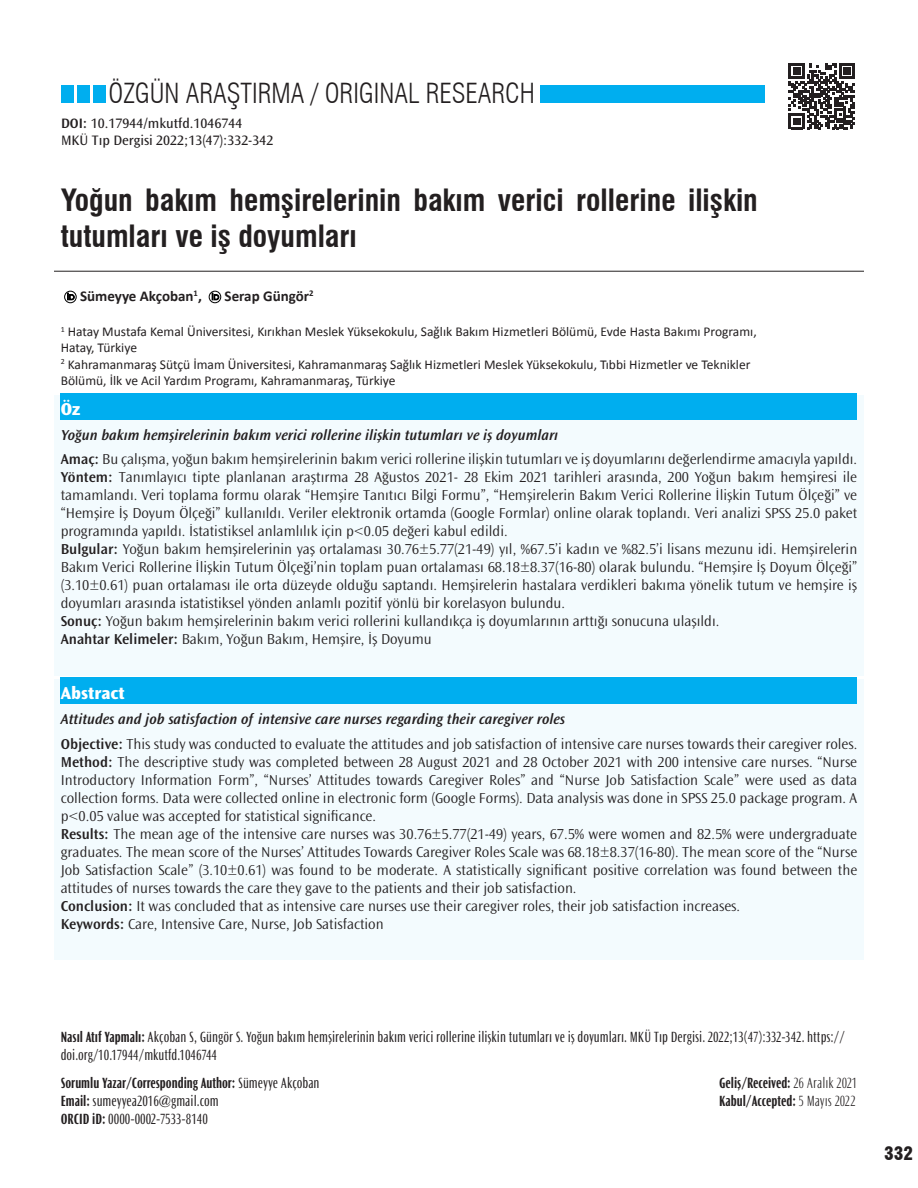
<style>
.page{position:relative;width:918px;height:1188px;background:#fff}
.page>*{position:absolute;margin:0;border:0;box-sizing:border-box;transform-origin:0 0}
.Makale_Ana_Başlık_TR{font:700 condensed 30px/36px "Swiss 721 BT";color:#231f20}
.t1{font:300 condensed 27px "Swiss 721 BT";color:#231f20}
.Abstract-EN{font:800 18px "Ocean Sans MT Pro";color:#fff}
.t2{font:900 condensed 18px "Swiss 721 BT";color:#231f20}
.Öz-TR{font:800 18px "Ocean Sans MT Pro";color:#fff}
.Özet_Metin_TR{font:300 15px/18px "Ocean Sans MT Pro";color:#231f20;text-align:justify}
.Özet_Metin-EN{font:300 15px/18px "Ocean Sans MT Pro";color:#231f20;text-align:justify}
.Yazışma_Adresi{font:condensed 15px/18px "Ocean Sans MT Pro";color:#231f20}
.Özetin_Başlığı-EN{font:italic 600 15px "Ocean Sans MT Pro";color:#231f20}
.Özetin_Başlığı-TR{font:italic 600 15px "Ocean Sans MT Pro";color:#231f20}
.Geliş_Kabul_Tarihi{font:700 condensed 15px "Ocean Sans MT Pro";color:#231f20}
.Yazışma_Adresi-2{font:700 condensed 15px "Ocean Sans MT Pro";color:#231f20}
.Yazar_İsimleri-TR{font:700 15px "Calibri";color:#231f20}
.DOI_url{font:14.25px "Ocean Sans Std";color:#231f20}
.DOI{font:14.25px "Ocean Sans Std";color:#231f20}
.Yazarın_Kurumu-TR{font:13.5px/16.2px "Calibri";color:#231f20}
.s1{font-weight:600}
.s2{font-weight:700}
.s3{font-weight:300}
.s4{font-weight:400}
</style>
<div class="page">
<div style="left:93px;top:85px;width:12px;height:18px;background:#00aeef"></div>
<div style="left:540px;top:86px;width:225px;height:17px;background:#00aeef"></div>
<div style="left:77px;top:85px;width:12px;height:18px;background:#00aeef"></div>
<div style="left:61px;top:85px;width:13px;height:18px;background:#00aeef"></div>
<svg style="left:789px;top:63px;width:66px;height:66px"></svg>
<hr style="left:54px;top:271px;width:810px;height:1px;background:#231f20">
<div style="left:64px;top:291px;width:13px;height:12px;border:1px solid #000;border-radius:50%"></div>
<svg style="left:67px;top:293px;width:7px;height:7px"></svg>
<div style="left:209px;top:291px;width:12px;height:12px;border:1px solid #000;border-radius:50%"></div>
<svg style="left:212px;top:293px;width:7px;height:7px"></svg>
<div style="left:54px;top:395px;width:810px;height:281px;background:#f3fbfe"></div>
<div style="left:61px;top:393px;width:796px;height:27px;background:#00aeef"></div>
<div style="left:54px;top:680px;width:810px;height:280px;background:#f3fbfe"></div>
<div style="left:61px;top:678px;width:796px;height:26px;background:#00aeef"></div>
<h2 class="t1" style="left:109px;top:77px;width:428px">ÖZGÜN ARAŞTIRMA / ORIGINAL RESEARCH</h2>
<p class="DOI" style="left:61px;top:115px;width:183px"><span class="s1">DOI:</span> 10.17944/mkutfd.1046744</p>
<p class="DOI_url" style="left:61px;top:132px;width:214px">MKÜ Tıp Dergisi 2022;13(47):332-342</p>
<p class="Makale_Ana_Başlık_TR" style="left:61px;top:182px;width:699px">Yoğun bakım hemşirelerinin bakım verici rollerine ilişkin tutumları ve iş doyumları</p>
<p class="Yazar_İsimleri-TR" style="left:80px;top:285px;width:123px">Sümeyye Akçoban<sup>1</sup>,</p>
<p class="Yazar_İsimleri-TR" style="left:225px;top:285px;width:90px">Serap Güngör<sup>2</sup></p>
<p class="Yazarın_Kurumu-TR" style="left:61px;top:323px;width:697px"><sup>1</sup> Hatay Mustafa Kemal Üniversitesi, Kırıkhan Meslek Yüksekokulu, Sağlık Bakım Hizmetleri Bölümü, Evde Hasta Bakımı Programı,<br>Hatay, Türkiye</p>
<p class="Yazarın_Kurumu-TR" style="left:61px;top:356px;width:691px"><sup>2</sup> Kahramanmaraş Sütçü İmam Üniversitesi, Kahramanmaraş Sağlık Hizmetleri Meslek Yüksekokulu, Tıbbi Hizmetler ve Teknikler<br>Bölümü, İlk ve Acil Yardım Programı, Kahramanmaraş, Türkiye</p>
<p class="Öz-TR" style="left:61px;top:398px;width:21px">Öz</p>
<p class="Özetin_Başlığı-TR" style="left:61px;top:426px;width:499px">Yoğun bakım hemşirelerinin bakım verici rollerine ilişkin tutumları ve iş doyumları</p>
<p class="Özet_Metin_TR" style="left:61px;top:450px;width:798px"><span class="s1">Amaç:</span> Bu çalışma, yoğun bakım hemşirelerinin bakım verici rollerine ilişkin tutumları ve iş doyumlarını değerlendirme amacıyla yapıldı.</p>
<p class="Özet_Metin_TR" style="left:61px;top:468px;width:798px"><span class="s1">Yöntem:</span> Tanımlayıcı tipte planlanan araştırma 28 Ağustos 2021- 28 Ekim 2021 tarihleri arasında, 200 Yoğun bakım hemşiresi ile tamamlandı. Veri toplama formu olarak “Hemşire Tanıtıcı Bilgi Formu”, “Hemşirelerin Bakım Verici Rollerine İlişkin Tutum Ölçeği” ve “Hemşire İş Doyum Ölçeği” kullanıldı. Veriler elektronik ortamda (Google Formlar) online olarak toplandı. Veri analizi SPSS 25.0 paket programında yapıldı. İstatistiksel anlamlılık için p&lt;0.05 değeri kabul edildi.</p>
<p class="Özet_Metin_TR" style="left:61px;top:540px;width:798px"><span class="s1">Bulgular:</span> Yoğun bakım hemşirelerinin yaş ortalaması 30.76±5.77(21-49) yıl, %67.5’i kadın ve %82.5’i lisans mezunu idi. Hemşirelerin Bakım Verici Rollerine İlişkin Tutum Ölçeği’nin toplam puan ortalaması 68.18±8.37(16-80) olarak bulundu. “Hemşire İş Doyum Ölçeği” (3.10±0.61) puan ortalaması ile orta düzeyde olduğu saptandı. Hemşirelerin hastalara verdikleri bakıma yönelik tutum ve hemşire iş doyumları arasında istatistiksel yönden anlamlı pozitif yönlü bir korelasyon bulundu.</p>
<p class="Özet_Metin_TR" style="left:61px;top:612px;width:660px"><span class="s1">Sonuç:</span> Yoğun bakım hemşirelerinin bakım verici rollerini kullandıkça iş doyumlarının arttığı sonucuna ulaşıldı.</p>
<p class="Özet_Metin_TR" style="left:61px;top:630px;width:373px"><span class="s1">Anahtar Kelimeler:</span> Bakım, Yoğun Bakım, Hemşire, İş Doyumu</p>
<p class="Abstract-EN" style="left:61px;top:682px;width:66px">Abstract</p>
<p class="Özetin_Başlığı-EN" style="left:61px;top:710px;width:506px">Attitudes and job satisfaction of intensive care nurses regarding their caregiver roles</p>
<p class="Özet_Metin-EN" style="left:61px;top:735px;width:798px"><span class="s1">Objective:</span> This study was conducted to evaluate the attitudes and job satisfaction of intensive care nurses towards their caregiver roles.</p>
<p class="Özet_Metin-EN" style="left:61px;top:753px;width:798px"><span class="s1">Method:</span> The descriptive study was completed between 28 August 2021 and 28 October 2021 with 200 intensive care nurses. “Nurse Introductory Information Form”, “Nurses’ Attitudes towards Caregiver Roles” and “Nurse Job Satisfaction Scale” were used as data collection forms. Data were collected online in electronic form (Google Forms). Data analysis was done in SPSS 25.0 package program. A p&lt;0.05 value was accepted for statistical significance.</p>
<p class="Özet_Metin-EN" style="left:61px;top:825px;width:798px"><span class="s1">Results:</span> The mean age of the intensive care nurses was 30.76±5.77(21-49) years, 67.5% were women and 82.5% were undergraduate graduates. The mean score of the Nurses’ Attitudes Towards Caregiver Roles Scale was 68.18±8.37(16-80). The mean score of the “Nurse Job Satisfaction Scale” (3.10±0.61) was found to be moderate. A statistically significant positive correlation was found between the attitudes of nurses towards the care they gave to the patients and their job satisfaction.</p>
<p class="Özet_Metin-EN" style="left:61px;top:897px;width:681px"><span class="s1">Conclusion:</span> It was concluded that as intensive care nurses use their caregiver roles, their job satisfaction increases.</p>
<p class="Özet_Metin-EN" style="left:61px;top:915px;width:325px"><span class="s1">Keywords:</span> Care, Intensive Care, Nurse, Job Satisfaction</p>
<p class="Yazışma_Adresi" style="left:61px;top:1028px;width:786px"><span class="s2">Nasıl Atıf Yapmalı:</span> Akçoban S, Güngör S. Yoğun bakım hemşirelerinin bakım verici rollerine ilişkin tutumları ve iş doyumları. MKÜ Tıp Dergisi. 2022;13(47):332-342. https:// doi.org/10.17944/mkutfd.1046744</p>
<p class="Geliş_Kabul_Tarihi" style="left:719px;top:1073px;width:140px">Geliş/Received: <span class="s3">26 Aralık 2021</span></p>
<p class="Geliş_Kabul_Tarihi" style="left:719px;top:1091px;width:138px">Kabul/Accepted: <span class="s3">5 Mayıs 2022</span></p>
<p class="Yazışma_Adresi-2" style="left:61px;top:1073px;width:260px">Sorumlu Yazar/Corresponding Author: <span class="s4">Sümeyye Akçoban</span></p>
<p class="Yazışma_Adresi" style="left:61px;top:1092px;width:159px"><span class="s2">Email:</span> sumeyyea2016@gmail.com</p>
<p class="Yazışma_Adresi" style="left:61px;top:1110px;width:149px"><span class="s2">ORCID iD:</span> 0000-0002-7533-8140</p>
<p class="t2" style="left:884px;top:1143px;width:30px">332</p>
</div>
